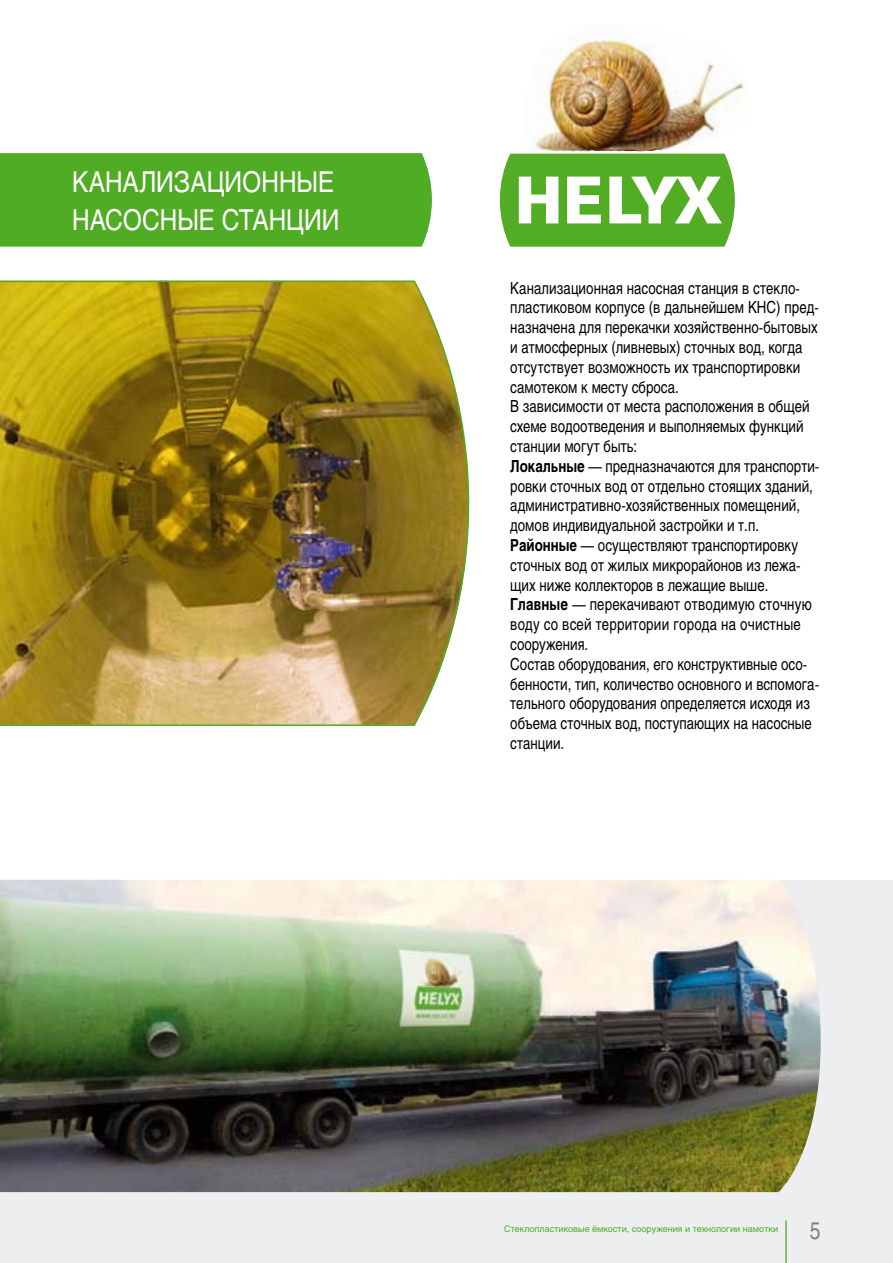
<style>
.page{position:relative;width:893px;height:1263px;background:#fff}
.page>*{position:absolute;margin:0;border:0;box-sizing:border-box;transform-origin:0 0}
.t1{font:28.5px/37.8px "Helios";color:#fff;scale:.85 1}
.t2{font:24px "Helios";color:#818084;scale:.8 1}
.t3{font:16.5px/19.8px "Helios";color:#000;scale:.8 1}
.t4{font:9px "Helios";color:#50ac25}
.s1{font-weight:700}
</style>
<div class="page">
<div style="left:0;top:880px;width:893px;height:383px;background:#edeeef"></div>
<div style="left:0;top:153px;width:432px;height:94px;background:#50ac25"></div>
<img style="left:536px;top:31px;width:209px;height:120px">
<svg style="left:499px;top:151px;width:236px;height:96px"></svg>
<hr style="left:785px;top:1220px;width:2px;height:43px;background:#50ac25">
<img style="left:0;top:281px;width:469px;height:445px">
<img style="left:0;top:880px;width:821px;height:312px">
<h1 class="t1" style="left:72px;top:163px;width:316px">КАНАЛИЗАЦИОННЫЕ<br>НАСОСНЫЕ СТАНЦИИ</h1>
<p class="t3" style="left:510px;top:278px;width:388px">Канализационная насосная станция в стекло&shy;пластиковом корпусе (в дальнейшем КНС) пред&shy;назначена для перекачки хозяйственно-бытовых и атмосферных (ливневых) сточных вод, когда отсутствует возможность их транспортировки самотеком к месту сброса.<br>В зависимости от места расположения в общей схеме водоотведения и выполняемых функций станции могут быть:<br><span class="s1">Локальные</span> — предназначаются для транспорти&shy;ровки сточных вод от отдельно стоящих зданий, административно-хозяйственных помещений, домов индивидуальной застройки и т.п.<br><span class="s1">Районные</span> — осуществляют транспортировку сточных вод от жилых микрорайонов из лежа&shy;щих ниже коллекторов в лежащие выше.<br><span class="s1">Главные</span> — перекачивают отводимую сточную воду со всей территории города на очистные сооружения.<br>Состав оборудования, его конструктивные осо&shy;бенности, тип, количество основного и вспомога&shy;тельного оборудования определяется исходя из объема сточных вод, поступающих на насосные станции.</p>
<p class="t4" style="left:504px;top:1223px;width:275px">Стеклопластиковые ёмкости, сооружения и технологии намотки</p>
<h2 class="t2" style="left:810px;top:1216px;width:15px">5</h2>
</div>
